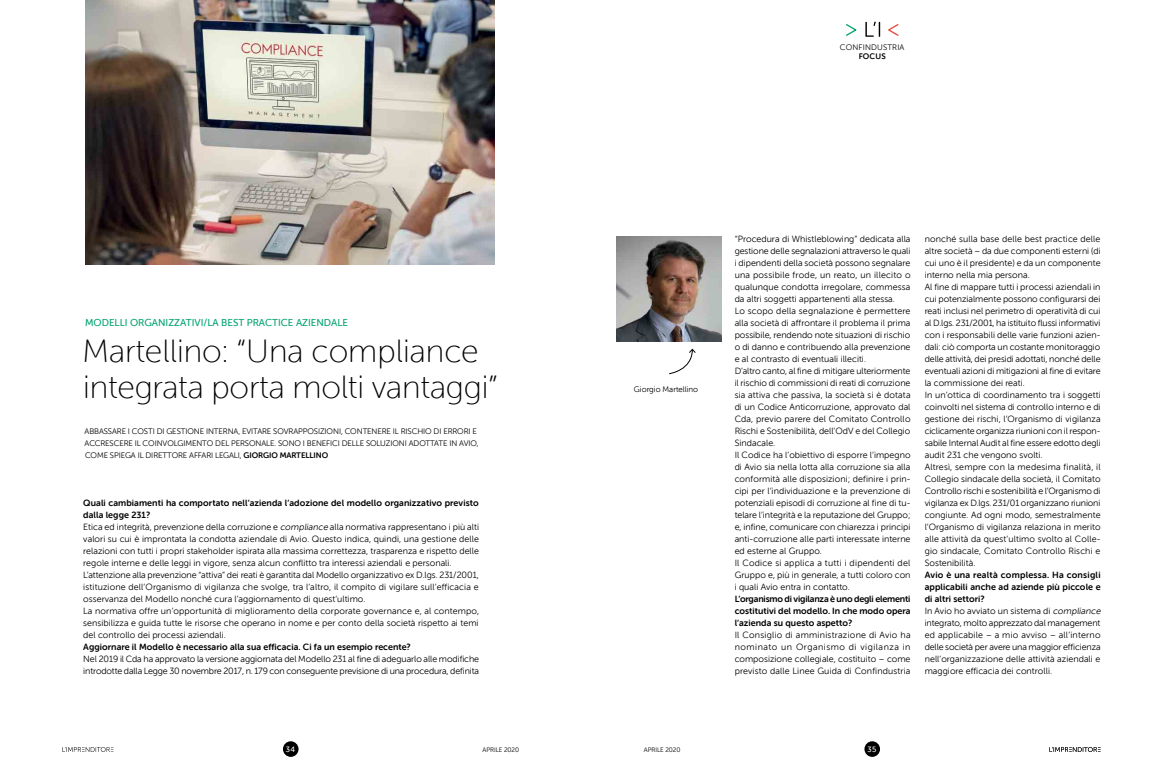
<style>
.page{position:relative;width:1163px;height:780px;background:#fff}
.page>*{position:absolute;margin:0;border:0;box-sizing:border-box;transform-origin:0 0}
.t1{font:32px/36px "Museo Sans W01 Rounded 100";letter-spacing:-.005em;color:#000}
.t2{font:10px "Museo Sans W01 Rounded 500";color:#00a270}
.t3{font:9px/12px "Museo Sans W01 Rounded 300";letter-spacing:.005em;color:#000}
.t4{font:9px/12px "Museo Sans W01 Rounded 700";letter-spacing:.005em;color:#000;text-align:justify}
.t5{font:9px/12px "Museo Sans W01 Rounded 300";letter-spacing:-.015em;color:#000}
.t6{font:8px/12px "Museo Sans W01 Rounded 300";letter-spacing:-.01em;color:#000}
.t7{font:8px "Museo Sans W01 Rounded 300";letter-spacing:.02em;color:#000}
.t8{font:8px "Museo Sans W01 Rounded 700";letter-spacing:.02em;color:#000}
.t9{font:7.7px "Museo Sans W01 Rounded 500";color:#fff}
.t10{font:6.5px "Museo Sans W01 Rounded 300";letter-spacing:-.01em;color:#000}
.s1{font-family:"Museo Sans W01 Rounded 700"}
.s2{font-style:italic}
</style>
<div class="page">
<div style="left:283px;top:741px;width:15px;height:15px;background:#000;border-radius:50%"></div>
<svg style="left:62px;top:747px;width:51px;height:5px"></svg>
<div style="left:864px;top:741px;width:15px;height:15px;background:#000;border-radius:50%"></div>
<svg style="left:1049px;top:747px;width:51px;height:5px"></svg>
<svg style="left:865px;top:22px;width:15px;height:15px"></svg>
<svg style="left:846px;top:24px;width:11px;height:12px"></svg>
<svg style="left:888px;top:24px;width:11px;height:12px"></svg>
<img style="left:617px;top:236px;width:104px;height:106px">
<svg style="left:669px;top:349px;width:26px;height:25px"></svg>
<img style="left:85px;top:0;width:409px;height:264px">
<p class="t7" style="left:839px;top:43px;width:66px">CONFINDUSTRIA</p>
<p class="t8" style="left:858px;top:51px;width:29px">FOCUS</p>
<p class="t2" style="left:85px;top:317px;width:264px">MODELLI ORGANIZZATIVI/LA BEST PRACTICE AZIENDALE</p>
<h1 class="t1" style="left:83px;top:333px;width:417px">Martellino: “Una compliance integrata porta molti vantaggi”</h1>
<p class="t6" style="left:85px;top:425px;width:395px">ABBASSARE I COSTI DI GESTIONE INTERNA, EVITARE SOVRAPPOSIZIONI, CONTENERE IL RISCHIO DI ERRORI E<br>ACCRESCERE IL COINVOLGIMENTO DEL PERSONALE. SONO I BENEFICI DELLE SOLUZIONI ADOTTATE IN AVIO,<br>COME SPIEGA IL DIRETTORE AFFARI LEGALI, <span class="s1">GIORGIO MARTELLINO</span></p>
<p class="t4" style="left:83px;top:497px;width:397px">Quali cambiamenti ha comportato nell’azienda l’adozione del modello organizzativo previsto dalla legge 231?</p>
<p class="t3" style="left:83px;top:521px;width:397px">Etica ed integrità, prevenzione della corruzione e <span class="s2">compliance</span> alla normativa rappresentano i più alti valori su cui è improntata la condotta aziendale di Avio. Questo indica, quindi, una gestione delle relazioni con tutti i propri stakeholder ispirata alla massima correttezza, trasparenza e rispetto delle regole interne e delle leggi in vigore, senza alcun conflitto tra interessi aziendali e personali.<br>L’attenzione alla prevenzione “attiva” dei reati è garantita dal Modello organizzativo ex D.lgs. 231/2001, istituzione dell’Organismo di vigilanza che svolge, tra l’altro, il compito di vigilare sull’efficacia e osservanza del Modello nonché cura l’aggiornamento di quest’ultimo.<br>La normativa offre un’opportunità di miglioramento della corporate governance e, al contempo, sensibilizza e guida tutte le risorse che operano in nome e per conto della società rispetto ai temi del controllo dei processi aziendali.</p>
<p class="t4" style="left:83px;top:640px;width:329px">Aggiornare il Modello è necessario alla sua efficacia. Ci fa un esempio recente?</p>
<p class="t5" style="left:83px;top:653px;width:397px">Nel 2019 il Cda ha approvato la versione aggiornata del Modello 231 al fine di adeguarlo alle modifiche introdotte dalla Legge 30 novembre 2017, n. 179 con conseguente previsione di una procedura, definita</p>
<p class="t6" style="left:634px;top:383px;width:66px">Giorgio Martellino</p>
<p class="t9" style="left:286px;top:745px;width:11px">34</p>
<p class="t10" style="left:482px;top:746px;width:38px">APRILE 2020</p>
<p class="t10" style="left:643px;top:746px;width:38px">APRILE 2020</p>
<p class="t3" style="left:734px;top:233px;width:177px">“Procedura di Whistleblowing” dedicata alla gestione delle segnalazioni attraverso le quali i dipendenti della società possono segnalare una possibile frode, un reato, un illecito o qualunque condotta irregolare, commessa da altri soggetti appartenenti alla stessa.<br>Lo scopo della segnalazione è permettere alla società di affrontare il problema il prima possibile, rendendo note situazioni di rischio o di danno e contribuendo alla prevenzione e al contrasto di eventuali illeciti.<br>D’altro canto, al fine di mitigare ulteriormente il rischio di commissioni di reati di corruzione sia attiva che passiva, la società si è dotata di un Codice Anticorruzione, approvato dal Cda, previo parere del Comitato Controllo Rischi e Sostenibilità, dell’OdV e del Collegio Sindacale.<br>Il Codice ha l’obiettivo di esporre l’impegno di Avio sia nella lotta alla corruzione sia alla conformità alle disposizioni; definire i prin&shy;cipi per l’individuazione e la prevenzione di potenziali episodi di corruzione al fine di tu&shy;telare l’integrità e la reputazione del Gruppo; e, infine, comunicare con chiarezza i principi anti-corruzione alle parti interessate interne ed esterne al Gruppo.<br>Il Codice si applica a tutti i dipendenti del Gruppo e, più in generale, a tutti coloro con i quali Avio entra in contatto.</p>
<p class="t4" style="left:734px;top:592px;width:177px">L’organismo di vigilanza è uno degli elementi costitutivi del modello. In che modo opera l’azienda su questo aspetto?</p>
<p class="t3" style="left:734px;top:628px;width:177px;text-align:justify">Il Consiglio di amministrazione di Avio ha nominato un Organismo di vigilanza in composizione collegiale, costituito – come previsto dalle Linee Guida di Confindustria</p>
<p class="t3" style="left:924px;top:232px;width:177px">nonché sulla base delle best practice delle altre società – da due componenti esterni (di cui uno è il presidente) e da un componente interno nella mia persona.<br>Al fine di mappare tutti i processi aziendali in cui potenzialmente possono configurarsi dei reati inclusi nel perimetro di operatività di cui al D.lgs. 231/2001, ha istituito flussi informativi con i responsabili delle varie funzioni azien&shy;dali: ciò comporta un costante monitoraggio delle attività, dei presìdi adottati, nonché delle eventuali azioni di mitigazioni al fine di evitare la commissione dei reati.<br>In un’ottica di coordinamento tra i soggetti coinvolti nel sistema di controllo interno e di gestione dei rischi, l’Organismo di vigilanza ciclicamente organizza riunioni con il respon&shy;sabile Internal Audit al fine essere edotto degli audit 231 che vengono svolti.<br>Altresì, sempre con la medesima finalità, il Collegio sindacale della società, il Comitato Controllo rischi e sostenibilità e l’Organismo di vigilanza ex D.lgs. 231/01 organizzano riunioni congiunte. Ad ogni modo, semestralmente l’Organismo di vigilanza relaziona in merito alle attività da quest’ultimo svolto al Colle&shy;gio sindacale, Comitato Controllo Rischi e Sostenibilità.</p>
<p class="t4" style="left:924px;top:568px;width:177px">Avio è una realtà complessa. Ha consigli applicabili anche ad aziende più piccole e di altri settori?</p>
<p class="t3" style="left:924px;top:604px;width:179px">In Avio ho avviato un sistema di <span class="s2">compliance </span>integrato, molto apprezzato dal management ed applicabile – a mio avviso – all’interno delle società per avere una maggior efficienza nell’organizzazione delle attività aziendali e maggiore efficacia dei controlli.</p>
<p class="t9" style="left:867px;top:745px;width:10px">35</p>
</div>
